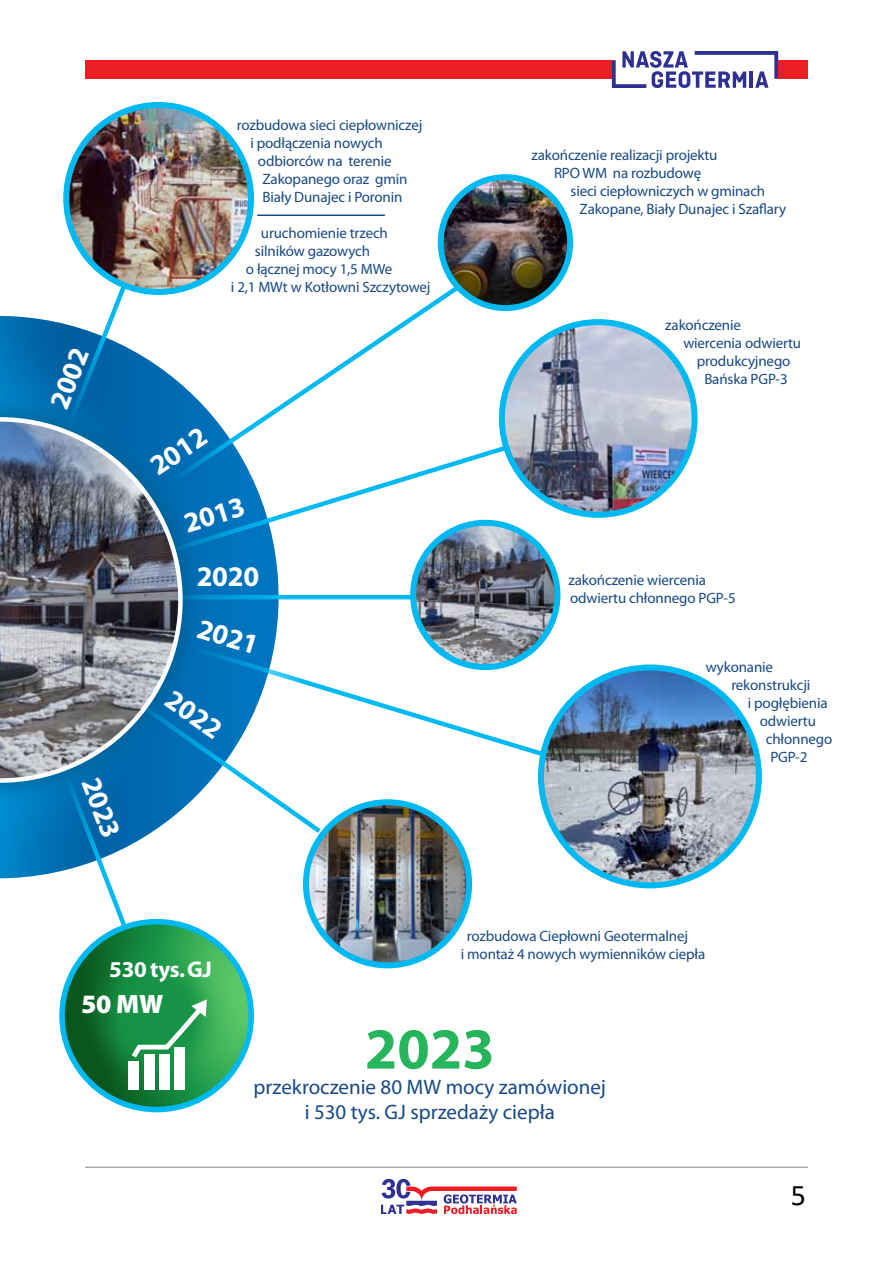
<style>
.page{position:relative;width:893px;height:1263px;background:#fff}
.page>*{position:absolute;margin:0;border:0;box-sizing:border-box;transform-origin:0 0}
.t1{font:700 58.5px "Myriad Pro";color:#26b45c}
.t2{font:30px "Calibri";color:#000}
.t3{font:700 28.5px "Myriad Pro";color:#fff}
.t4{font:900 26.55px "Myriad Pro";color:#fff}
.t5{font:700 22.8px "Myriad Pro";letter-spacing:-.01em;color:#fff}
.t6{font:21px/25.2px "Myriad Pro";color:#184984;text-align:center}
.t7{font:15px/18px "Myriad Pro";letter-spacing:-.01em;color:#184984}
</style>
<div class="page">
<img style="left:442px;top:177px;width:126px;height:131px">
<div style="left:438px;top:174px;width:135px;height:137px;border:6px solid #00b9f1;border-radius:50%"></div>
<img style="left:66px;top:105px;width:185px;height:178px">
<div style="left:63px;top:102px;width:191px;height:193px;border:6px solid #00b9f1;border-radius:50%"></div>
<hr style="left:257px;top:215px;width:128px;height:1px;background:#184984">
<svg style="left:129px;top:283px;width:333px;height:161px"></svg>
<svg style="left:206px;top:444px;width:301px;height:142px"></svg>
<img style="left:541px;top:671px;width:218px;height:214px">
<div style="left:538px;top:664px;width:224px;height:224px;border:6px solid #00b9f1;border-radius:50%"></div>
<div style="left:149px;top:919px;width:105px;height:191px;background:#6fb644;opacity:.75"></div>
<div style="left:62px;top:919px;width:139px;height:191px;background:#5f7445;opacity:.75"></div>
<div style="left:59px;top:919px;width:195px;height:193px;border:6px solid #00b9f1;border-radius:50%"></div>
<div style="left:129px;top:1061px;width:10px;height:29px;background:#fff"></div>
<div style="left:144px;top:1054px;width:11px;height:36px;background:#fff"></div>
<div style="left:160px;top:1054px;width:10px;height:36px;background:#fff"></div>
<div style="left:174px;top:1047px;width:11px;height:43px;background:#fff"></div>
<svg style="left:127px;top:998px;width:82px;height:65px"></svg>
<svg style="left:0;top:262px;width:129px;height:669px"></svg>
<img style="left:504px;top:322px;width:187px;height:193px">
<div style="left:499px;top:319px;width:199px;height:199px;border:6px solid #00b9f1;border-radius:50%"></div>
<img style="left:306px;top:802px;width:163px;height:163px;border-radius:82px">
<div style="left:303px;top:799px;width:169px;height:169px;border:6px solid #00b9f1;border-radius:50%"></div>
<img style="left:413px;top:523px;width:144px;height:144px;border-radius:71px">
<div style="left:410px;top:520px;width:150px;height:150px;border:6px solid #00b9f1;border-radius:50%"></div>
<svg style="left:0;top:757px;width:322px;height:77px"></svg>
<svg style="left:206px;top:586px;width:338px;height:171px"></svg>
<svg style="left:206px;top:595px;width:206px;height:4px"></svg>
<div style="left:0;top:394px;width:206px;height:412px;background:#005881;opacity:.75"></div>
<img style="left:0;top:417px;width:183px;height:366px">
<div style="left:85px;top:60px;width:527px;height:19px;background:#ed1d24"></div>
<svg style="left:612px;top:51px;width:166px;height:37px"></svg>
<div style="left:778px;top:60px;width:30px;height:19px;background:#ed1d24"></div>
<hr style="left:85px;top:1166px;width:723px;height:2px;background:#a7a9ac">
<svg style="left:381px;top:1179px;width:136px;height:35px"></svg>
<h3 class="t3" style="left:41px;top:401px;width:64px;rotate:-69deg">2002</h3>
<h3 class="t3" style="left:107px;top:771px;width:64px;rotate:69deg">2023</h3>
<p class="t7" style="left:237px;top:116px;width:187px">rozbudowa sieci ciepłowniczej</p>
<p class="t7" style="left:250px;top:134px;width:134px">i podłączenia nowych</p>
<p class="t7" style="left:258px;top:152px;width:135px">odbiorców na terenie</p>
<p class="t7" style="left:262px;top:170px;width:146px">Zakopanego oraz gmin</p>
<p class="t7" style="left:262px;top:188px;width:142px">Biały Dunajec i Poronin</p>
<p class="t7" style="left:261px;top:224px;width:128px">uruchomienie trzech</p>
<p class="t7" style="left:255px;top:242px;width:117px">silników gazowych</p>
<p class="t7" style="left:246px;top:260px;width:148px">o łącznej mocy 1,5 MWe</p>
<p class="t7" style="left:231px;top:278px;width:201px">i 2,1 MWt w Kotłowni Szczytowej</p>
<h3 class="t3" style="left:142px;top:453px;width:64px;rotate:-34deg">2012</h3>
<h3 class="t3" style="left:179px;top:506px;width:64px;rotate:-17deg">2013</h3>
<h3 class="t3" style="left:197px;top:558px;width:64px">2020</h3>
<h3 class="t3" style="left:204px;top:610px;width:64px;rotate:17deg">2021</h3>
<h3 class="t3" style="left:179px;top:681px;width:64px;rotate:35deg">2022</h3>
<p class="t7" style="left:531px;top:145px;width:188px;text-align:center">zakończenie realizacji projektu<br>RPO WM na rozbudowę</p>
<p class="t7" style="left:579px;top:181px;width:208px;text-indent:-9px">sieci ciepłowniczych w gminach<br>Zakopane, Biały Dunajec i Szaflary</p>
<p class="t7" style="left:665px;top:316px;width:77px">zakończenie</p>
<p class="t7" style="left:683px;top:334px;width:119px">wiercenia odwiertu</p>
<p class="t7" style="left:697px;top:352px;width:95px">produkcyjnego</p>
<p class="t7" style="left:704px;top:370px;width:85px">Bańska PGP-3</p>
<p class="t7" style="left:569px;top:571px;width:169px">zakończenie wiercenia odwiertu chłonnego PGP-5</p>
<p class="t7" style="left:706px;top:658px;width:69px">wykonanie</p>
<p class="t7" style="left:731px;top:676px;width:81px">rekonstrukcji</p>
<p class="t7" style="left:748px;top:694px;width:81px">i pogłębienia</p>
<p class="t7" style="left:760px;top:712px;width:58px">odwiertu</p>
<p class="t7" style="left:766px;top:730px;width:68px">chłonnego</p>
<p class="t7" style="left:770px;top:748px;width:39px">PGP-2</p>
<h3 class="t5" style="left:109px;top:955px;width:104px">530 tys. GJ</h3>
<h3 class="t4" style="left:81px;top:989px;width:84px">50 MW</h3>
<p class="t7" style="left:461px;top:926px;width:246px;text-indent:6px">rozbudowa Ciepłowni Geotermalnej<br>i montaż 4 nowych wymienników ciepła</p>
<h1 class="t1" style="left:365px;top:1011px;width:131px">2023</h1>
<h3 class="t6" style="left:253px;top:1074px;width:354px">przekroczenie 80 MW mocy zamówionej i 530 tys. GJ sprzedaży ciepła</h3>
<h2 class="t2" style="left:791px;top:1174px;width:17px">5</h2>
</div>
